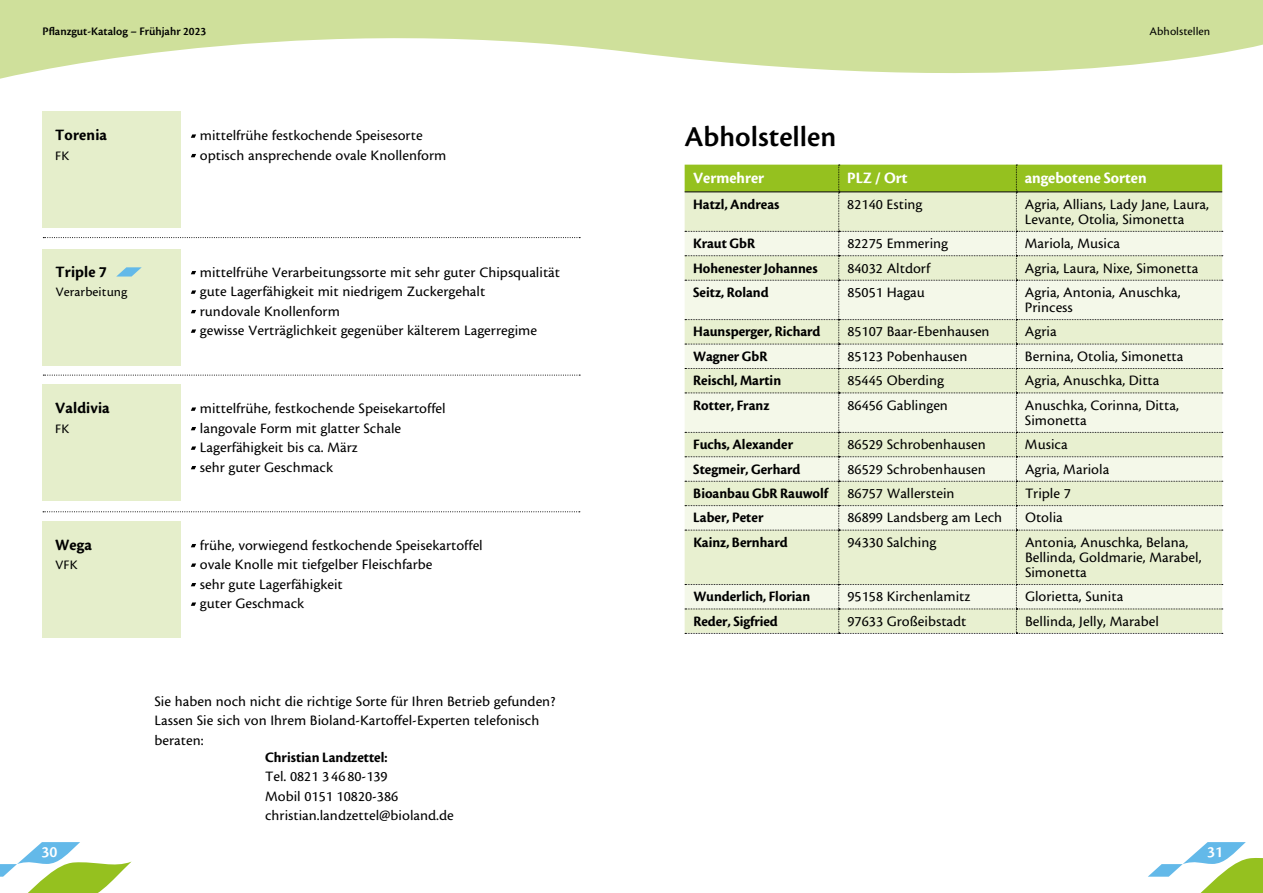
<style>
.page{position:relative;width:1263px;height:893px;background:#fff}
.page>*{position:absolute;margin:0;border:0;box-sizing:border-box;transform-origin:0 0}
.t1{font:600 30px "Cronos";color:#000}
.t2{font:700 16.5px "Cronos";color:#fff}
.t3{font:700 16.5px "Cronos";letter-spacing:.01em;color:#000}
.t4{font:600 16.5px "Cronos";color:#fff}
.t5{font:15px/19.5px "Cronos";color:#000}
.t6{font:700 15px "Cronos";color:#000}
.t7{font:13.5px "Cronos";letter-spacing:.005em;color:#000}
.t8{font:600 12px "Cronos";color:#000}
.t9{font:12px "Cronos";color:#000}
</style>
<div class="page">
<svg style="left:1148px;top:842px;width:115px;height:51px"></svg>
<svg style="left:0;top:842px;width:132px;height:51px"></svg>
<svg style="left:0;top:0;width:1263px;height:79px;fill:#cfe09b"></svg>
<svg style="left:191px;top:134px;width:5px;height:4px"></svg>
<svg style="left:191px;top:154px;width:5px;height:3px"></svg>
<svg style="left:191px;top:271px;width:5px;height:3px"></svg>
<svg style="left:191px;top:290px;width:5px;height:4px"></svg>
<svg style="left:191px;top:310px;width:5px;height:3px"></svg>
<svg style="left:191px;top:329px;width:5px;height:4px"></svg>
<svg style="left:191px;top:407px;width:5px;height:4px"></svg>
<svg style="left:191px;top:427px;width:5px;height:3px"></svg>
<svg style="left:191px;top:446px;width:5px;height:4px"></svg>
<svg style="left:191px;top:466px;width:5px;height:3px"></svg>
<svg style="left:191px;top:544px;width:5px;height:3px"></svg>
<svg style="left:191px;top:563px;width:5px;height:4px"></svg>
<svg style="left:191px;top:583px;width:5px;height:3px"></svg>
<svg style="left:191px;top:602px;width:5px;height:4px"></svg>
<div style="left:43px;top:384px;width:138px;height:117px;background:#e5eecb"></div>
<div style="left:43px;top:521px;width:138px;height:116px;background:#e5eecb"></div>
<svg style="left:43px;top:511px;width:537px;height:1px"></svg>
<svg style="left:43px;top:375px;width:537px;height:1px"></svg>
<svg style="left:43px;top:237px;width:537px;height:1px"></svg>
<div style="left:43px;top:249px;width:138px;height:116px;background:#e5eecb"></div>
<svg style="left:116px;top:267px;width:26px;height:10px"></svg>
<svg style="left:685px;top:165px;width:538px;height:469px;background:#e3eccc"></svg>
<div style="left:43px;top:112px;width:138px;height:116px;background:#e5eecb"></div>
<p class="t8" style="left:43px;top:24px;width:165px">Pflanzgut-Katalog – Frühjahr 2023</p>
<p class="t9" style="left:1149px;top:24px;width:62px">Abholstellen</p>
<p class="t3" style="left:55px;top:126px;width:53px">Torenia</p>
<p class="t7" style="left:55px;top:148px;width:16px">FK</p>
<p class="t5" style="left:200px;top:126px;width:248px">mittelfrühe festkochende Speisesorte optisch ansprechende ovale Knollenform</p>
<p class="t3" style="left:56px;top:262px;width:53px">Triple 7</p>
<p class="t7" style="left:56px;top:285px;width:73px">Verarbeitung</p>
<p class="t5" style="left:200px;top:262px;width:362px">mittelfrühe Verarbeitungssorte mit sehr guter Chipsqualität gute Lagerfähigkeit mit niedrigem Zuckergehalt<br>rundovale Knollenform<br>gewisse Verträglichkeit gegenüber kälterem Lagerregime</p>
<p class="t3" style="left:55px;top:399px;width:56px">Valdivia</p>
<p class="t7" style="left:55px;top:421px;width:16px">FK</p>
<p class="t5" style="left:200px;top:399px;width:247px">mittelfrühe, festkochende Speisekartoffel langovale Form mit glatter Schale<br>Lagerfähigkeit bis ca. März<br>sehr guter Geschmack</p>
<p class="t3" style="left:55px;top:535px;width:38px">Wega</p>
<p class="t7" style="left:55px;top:558px;width:24px">VFK</p>
<p class="t5" style="left:200px;top:535px;width:284px">frühe, vorwiegend festkochende Speisekartoffel ovale Knolle mit tiefgelber Fleischfarbe<br>sehr gute Lagerfähigkeit<br>guter Geschmack</p>
<h1 class="t1" style="left:685px;top:120px;width:153px">Abholstellen</h1>
<p class="t2" style="left:693px;top:169px;width:73px">Vermehrer</p>
<p class="t2" style="left:847px;top:169px;width:62px">PLZ / Ort</p>
<p class="t2" style="left:1025px;top:169px;width:123px">angebotene Sorten</p>
<p class="t6" style="left:693px;top:196px;width:88px">Hatzl, Andreas</p>
<p class="t5" style="left:847px;top:194px;width:77px">82140 Esting</p>
<p class="t5" style="left:1025px;top:197px;width:186px;line-height:15px">Agria, Allians, Lady Jane, Laura,<br>Levante, Otolia, Simonetta</p>
<p class="t6" style="left:693px;top:235px;width:63px">Kraut GbR</p>
<p class="t5" style="left:847px;top:234px;width:102px">82275 Emmering</p>
<p class="t5" style="left:1025px;top:234px;width:97px">Mariola, Musica</p>
<p class="t6" style="left:693px;top:260px;width:126px">Hohenester Johannes</p>
<p class="t5" style="left:847px;top:258px;width:84px">84032 Altdorf</p>
<p class="t5" style="left:1025px;top:258px;width:175px">Agria, Laura, Nixe, Simonetta</p>
<p class="t6" style="left:693px;top:284px;width:77px">Seitz, Roland</p>
<p class="t5" style="left:847px;top:283px;width:79px">85051 Hagau</p>
<p class="t5" style="left:1025px;top:285px;width:157px;line-height:15px">Agria, Antonia, Anuschka,<br>Princess</p>
<p class="t6" style="left:693px;top:324px;width:129px">Haunsperger, Richard</p>
<p class="t5" style="left:847px;top:322px;width:144px">85107 Baar-Ebenhausen</p>
<p class="t5" style="left:1025px;top:322px;width:33px">Agria</p>
<p class="t6" style="left:693px;top:348px;width:76px">Wagner GbR</p>
<p class="t5" style="left:847px;top:347px;width:122px">85123 Pobenhausen</p>
<p class="t5" style="left:1025px;top:347px;width:160px">Bernina, Otolia, Simonetta</p>
<p class="t6" style="left:693px;top:372px;width:89px">Reischl, Martin</p>
<p class="t5" style="left:847px;top:371px;width:98px">85445 Oberding</p>
<p class="t5" style="left:1025px;top:371px;width:136px">Agria, Anuschka, Ditta</p>
<p class="t6" style="left:693px;top:397px;width:78px">Rotter, Franz</p>
<p class="t5" style="left:847px;top:395px;width:102px">86456 Gablingen</p>
<p class="t5" style="left:1025px;top:398px;width:155px;line-height:15px">Anuschka, Corinna, Ditta,<br>Simonetta</p>
<p class="t6" style="left:693px;top:436px;width:101px">Fuchs, Alexander</p>
<p class="t5" style="left:847px;top:435px;width:140px">86529 Schrobenhausen</p>
<p class="t5" style="left:1025px;top:435px;width:44px">Musica</p>
<p class="t6" style="left:693px;top:461px;width:109px">Stegmeir, Gerhard</p>
<p class="t5" style="left:847px;top:459px;width:140px">86529 Schrobenhausen</p>
<p class="t5" style="left:1025px;top:459px;width:86px">Agria, Mariola</p>
<p class="t6" style="left:693px;top:485px;width:136px">Bioanbau GbR Rauwolf</p>
<p class="t5" style="left:847px;top:484px;width:109px">86757 Wallerstein</p>
<p class="t5" style="left:1025px;top:484px;width:47px">Triple 7</p>
<p class="t6" style="left:693px;top:510px;width:72px">Laber, Peter</p>
<p class="t5" style="left:847px;top:508px;width:156px">86899 Landsberg am Lech</p>
<p class="t5" style="left:1025px;top:508px;width:39px">Otolia</p>
<p class="t6" style="left:693px;top:534px;width:96px">Kainz, Bernhard</p>
<p class="t5" style="left:847px;top:533px;width:90px">94330 Salching</p>
<p class="t5" style="left:1025px;top:535px;width:178px;line-height:15px">Antonia, Anuschka, Belana,<br>Bellinda, Goldmarie, Marabel,<br>Simonetta</p>
<p class="t6" style="left:693px;top:588px;width:118px">Wunderlich, Florian</p>
<p class="t5" style="left:847px;top:587px;width:124px">95158 Kirchenlamitz</p>
<p class="t5" style="left:1025px;top:587px;width:100px">Glorietta, Sunita</p>
<p class="t6" style="left:693px;top:613px;width:86px">Reder, Sigfried</p>
<p class="t5" style="left:847px;top:612px;width:121px">97633 Großeibstadt</p>
<p class="t5" style="left:1025px;top:612px;width:135px">Bellinda, Jelly, Marabel</p>
<p class="t5" style="left:155px;top:691px;width:402px">Sie haben noch nicht die richtige Sorte für Ihren Betrieb gefunden?<br>Lassen Sie sich von Ihrem Bioland-Kartoffel-Experten telefonisch beraten:</p>
<p class="t6" style="left:265px;top:749px;width:124px">Christian Landzettel:</p>
<p class="t5" style="left:265px;top:767px;width:190px">Tel. 0821 3 46 80-139<br>Mobil 0151 10820-386 christian.landzettel@bioland.de</p>
<p class="t4" style="left:42px;top:843px;width:17px">30</p>
<p class="t4" style="left:1207px;top:843px;width:17px">31</p>
</div>
